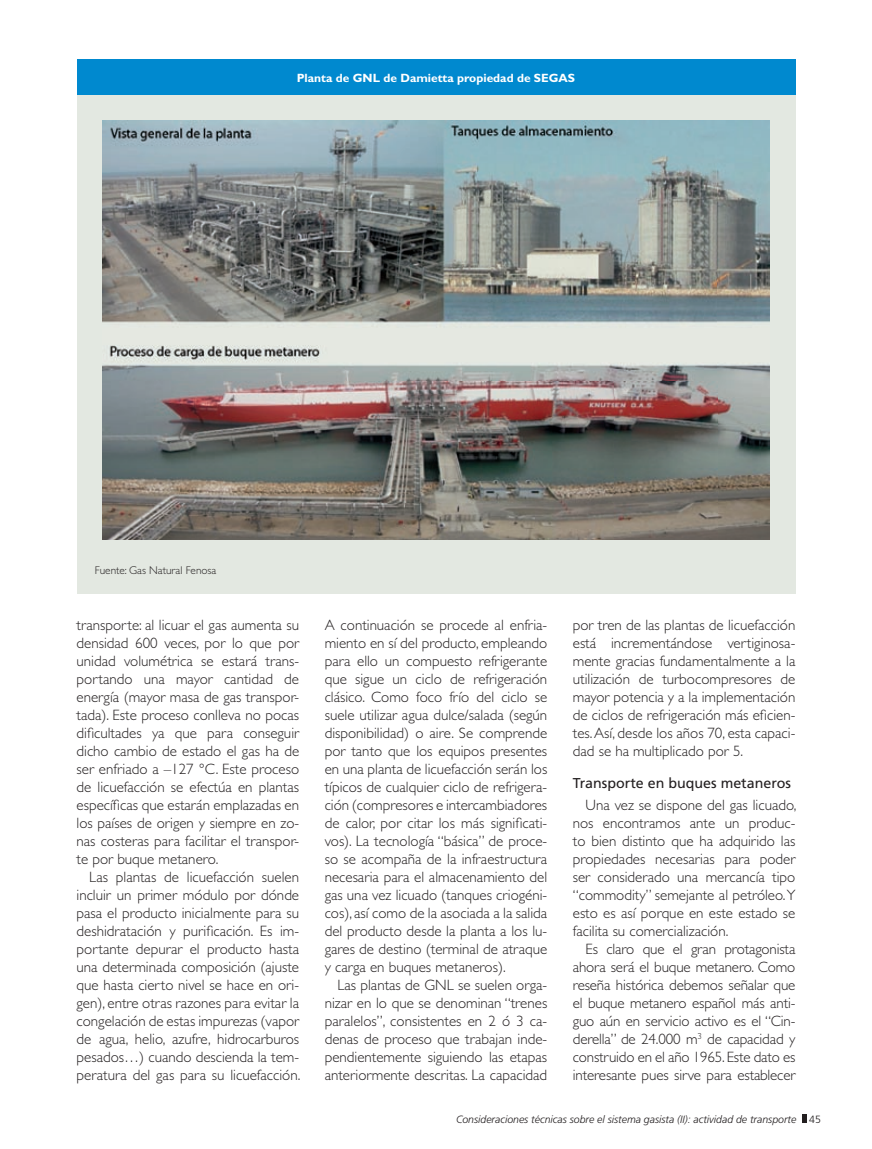
<style>
.page{position:relative;width:872px;height:1149px;background:#fff}
.page>*{position:absolute;margin:0;border:0;box-sizing:border-box;transform-origin:0 0}
.t1{font:300 15px/18px "Gill Sans Std";color:#231f20;text-align:justify}
.t2{font:14.25px "Frutiger LT Std";color:#231f20}
.t3{font:700 12px "Gill Sans Std";color:#fff}
.t4{font:300 11.25px "Gill Sans Std";color:#231f20}
.t5{font:italic 300 10.5px "Frutiger LT Std";color:#231f20}
.s1{font-style:normal}
</style>
<div class="page">
<svg style="left:802px;top:1114px;width:4px;height:8px"></svg>
<div style="left:77px;top:59px;width:718px;height:36px;background:#0089cf"></div>
<div style="left:77px;top:95px;width:718px;height:498px;background:#e3e8e1"></div>
<img style="left:103px;top:120px;width:666px;height:419px">
<p class="t3" style="left:297px;top:70px;width:280px">Planta de GNL de Damietta propiedad de SEGAS</p>
<p class="t4" style="left:95px;top:564px;width:123px">Fuente: Gas Natural Fenosa</p>
<p class="t1" style="left:77px;top:615px;width:224px">transporte: al licuar el gas aumenta su densidad 600 veces, por lo que por unidad volumétrica se estará trans&shy;portando una mayor cantidad de energía (mayor masa de gas transpor&shy;tada). Este proceso conlleva no pocas dificultades ya que para conseguir dicho cambio de estado el gas ha de ser enfriado a –127 °C. Este proceso de licuefacción se efectúa en plantas específicas que estarán emplazadas en los países de origen y siempre en zo&shy;nas costeras para facilitar el transpor&shy;te por buque metanero.</p>
<p class="t1" style="left:77px;top:867px;width:225px;text-indent:13px">Las plantas de licuefacción suelen incluir un primer módulo por dónde pasa el producto inicialmente para su deshidratación y purificación. Es im&shy;portante depurar el producto hasta una determinada composición (ajuste que hasta cierto nivel se hace en ori&shy;gen), entre otras razones para evitar la congelación de estas impurezas (vapor de agua, helio, azufre, hidrocarburos pesados…) cuando descienda la tem&shy;peratura del gas para su licuefacción.</p>
<p class="t1" style="left:325px;top:615px;width:224px">A continuación se procede al enfria&shy;miento en sí del producto, empleando para ello un compuesto refrigerante que sigue un ciclo de refrigeración clásico. Como foco frío del ciclo se suele utilizar agua dulce/salada (según disponibilidad) o aire. Se comprende por tanto que los equipos presentes en una planta de licuefacción serán los típicos de cualquier ciclo de refrigera&shy;ción (compresores e intercambiadores de calor, por citar los más significati&shy;vos). La tecnología “básica” de proce&shy;so se acompaña de la infraestructura necesaria para el almacenamiento del gas una vez licuado (tanques criogéni&shy;cos), así como de la asociada a la salida del producto desde la planta a los lu&shy;gares de destino (terminal de atraque y carga en buques metaneros).</p>
<p class="t1" style="left:325px;top:975px;width:224px;text-indent:13px">Las plantas de GNL se suelen orga&shy;nizar en lo que se denominan “trenes paralelos”, consistentes en 2 ó 3 ca&shy;denas de proceso que trabajan inde&shy;pendientemente siguiendo las etapas anteriormente descritas. La capacidad</p>
<p class="t1" style="left:573px;top:615px;width:224px">por tren de las plantas de licuefacción está incrementándose vertiginosa&shy;mente gracias fundamentalmente a la utilización de turbocompresores de mayor potencia y a la implementación de ciclos de refrigeración más eficien&shy;tes. Así, desde los años 70, esta capaci&shy;dad se ha multiplicado por 5.</p>
<p class="t2" style="left:573px;top:774px;width:220px">Transporte en buques metaneros</p>
<p class="t1" style="left:573px;top:795px;width:225px;text-indent:13px">Una vez se dispone del gas licuado, nos encontramos ante un produc&shy;to bien distinto que ha adquirido las propiedades necesarias para poder ser considerado una mercancía tipo “commodity” semejante al petróleo. Y esto es así porque en este estado se facilita su comercialización.</p>
<p class="t1" style="left:573px;top:939px;width:224px;text-indent:13px">Es claro que el gran protagonista ahora será el buque metanero. Como reseña histórica debemos señalar que el buque metanero español más anti&shy;guo aún en servicio activo es el “Cin&shy;derella” de 24.000 m<sup>3</sup> de capacidad y construido en el año 1965. Este dato es interesante pues sirve para establecer</p>
<p class="t5" style="left:456px;top:1112px;width:366px">Consideraciones técnicas sobre el sistema gasista (II): actividad de transporte <span class="s1">45</span></p>
</div>
